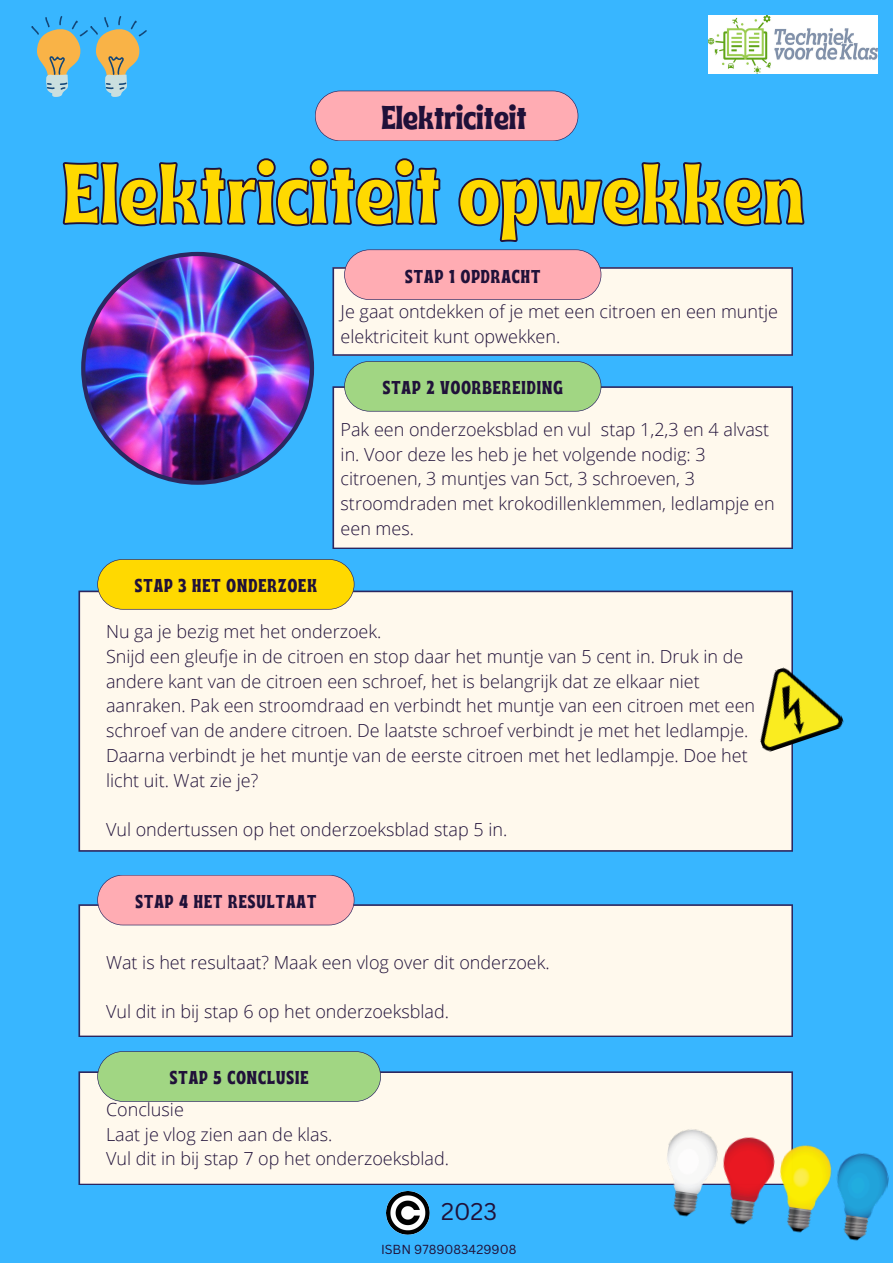
<style>
.page{position:relative;width:893px;height:1263px;background:#38b6ff}
.page>*{position:absolute;margin:0;border:0;box-sizing:border-box;transform-origin:0 0}
.t1{font:86.1px "Ayr Tropika Island Int";color:#ffd900}
.t2{font:33.08px "Ayr Tropika Island Int";color:#201139}
.t3{font:23.55px "Canva Sans";color:#201139}
.t4{font:18.6px "Ayr Tropika Island Int";letter-spacing:.055em;color:#201139}
.t5{font:300 18px/24.8px "Open Sans";color:#201139}
.t6{font:12.75px "Canva Sans";color:#201139}
</style>
<div class="page">
<div style="left:332px;top:412px;width:461px;height:137px;background:#fff9ed"></div>
<div style="left:78px;top:1071px;width:715px;height:114px;background:#fff9ed"></div>
<div style="left:78px;top:904px;width:715px;height:133px;background:#fff9ed"></div>
<div style="left:78px;top:591px;width:715px;height:261px;background:#fff9ed"></div>
<svg style="left:97px;top:559px;width:257px;height:51px"></svg>
<svg style="left:332px;top:249px;width:461px;height:163px"></svg>
<svg style="left:97px;top:875px;width:257px;height:50px"></svg>
<svg style="left:97px;top:1051px;width:284px;height:51px"></svg>
<img style="left:81px;top:252px;width:233px;height:233px">
<svg style="left:62px;top:158px;width:743px;height:84px"></svg>
<svg style="left:315px;top:91px;width:263px;height:50px"></svg>
<img style="left:740px;top:655px;width:104px;height:98px">
<img style="left:657px;top:1115px;width:232px;height:126px">
<img style="left:709px;top:16px;width:168px;height:58px">
<img style="left:386px;top:1192px;width:43px;height:42px">
<svg style="left:31px;top:16px;width:116px;height:81px"></svg>
<h5 class="t2" style="left:381px;top:86px;width:147px">Elektriciteit</h5>
<h1 class="t1" style="left:62px;top:112px;width:743px">Elektriciteit opwekken</h1>
<p class="t4" style="left:405px;top:259px;width:137px">STAP 1 OPDRACHT</p>
<h5 class="t5" style="left:341px;top:299px;width:439px">Je gaat ontdekken of je met een citroen en een muntje elektriciteit kunt opwekken.</h5>
<p class="t4" style="left:383px;top:370px;width:182px">STAP 2 VOORBEREIDING</p>
<p class="t4" style="left:135px;top:568px;width:184px">STAP 3 HET ONDERZOEK</p>
<h5 class="t5" style="left:341px;top:416px;width:435px">Pak een onderzoeksblad en vul stap 1,2,3 en 4 alvast in. Voor deze les heb je het volgende nodig: 3 citroenen, 3 muntjes van 5ct, 3 schroeven, 3 stroomdraden met krokodillenklemmen, ledlampje en een mes.</h5>
<h4 class="t5" style="left:106px;top:619px;width:650px">Nu ga je bezig met het onderzoek.<br>Snijd een gleufje in de citroen en stop daar het muntje van 5 cent in. Druk in de andere kant van de citroen een schroef, het is belangrijk dat ze elkaar niet aanraken. Pak een stroomdraad en verbindt het muntje van een citroen met een schroef van de andere citroen. De laatste schroef verbindt je met het ledlampje.<br>Daarna verbindt je het muntje van de eerste citroen met het ledlampje. Doe het licht uit. Wat zie je?</h4>
<h5 class="t5" style="left:106px;top:817px;width:403px">Vul ondertussen op het onderzoeksblad stap 5 in.</h5>
<h2 class="t4" style="left:135px;top:884px;width:182px">STAP 4 HET RESULTAAT</h2>
<h4 class="t5" style="left:106px;top:949px;width:445px">Wat is het resultaat? Maak een vlog over dit onderzoek.</h4>
<h5 class="t5" style="left:106px;top:999px;width:344px">Vul dit in bij stap 6 op het onderzoeksblad.</h5>
<p class="t4" style="left:170px;top:1060px;width:140px">STAP 5 CONCLUSIE</p>
<p class="t5" style="left:106px;top:1096px;width:344px">Conclusie<br>Laat je vlog zien aan de klas.<br>Vul dit in bij stap 7 op het onderzoeksblad.</p>
<p class="t3" style="left:441px;top:1195px;width:57px">2023</p>
<p class="t6" style="left:381px;top:1240px;width:137px">ISBN 9789083429908</p>
</div>
